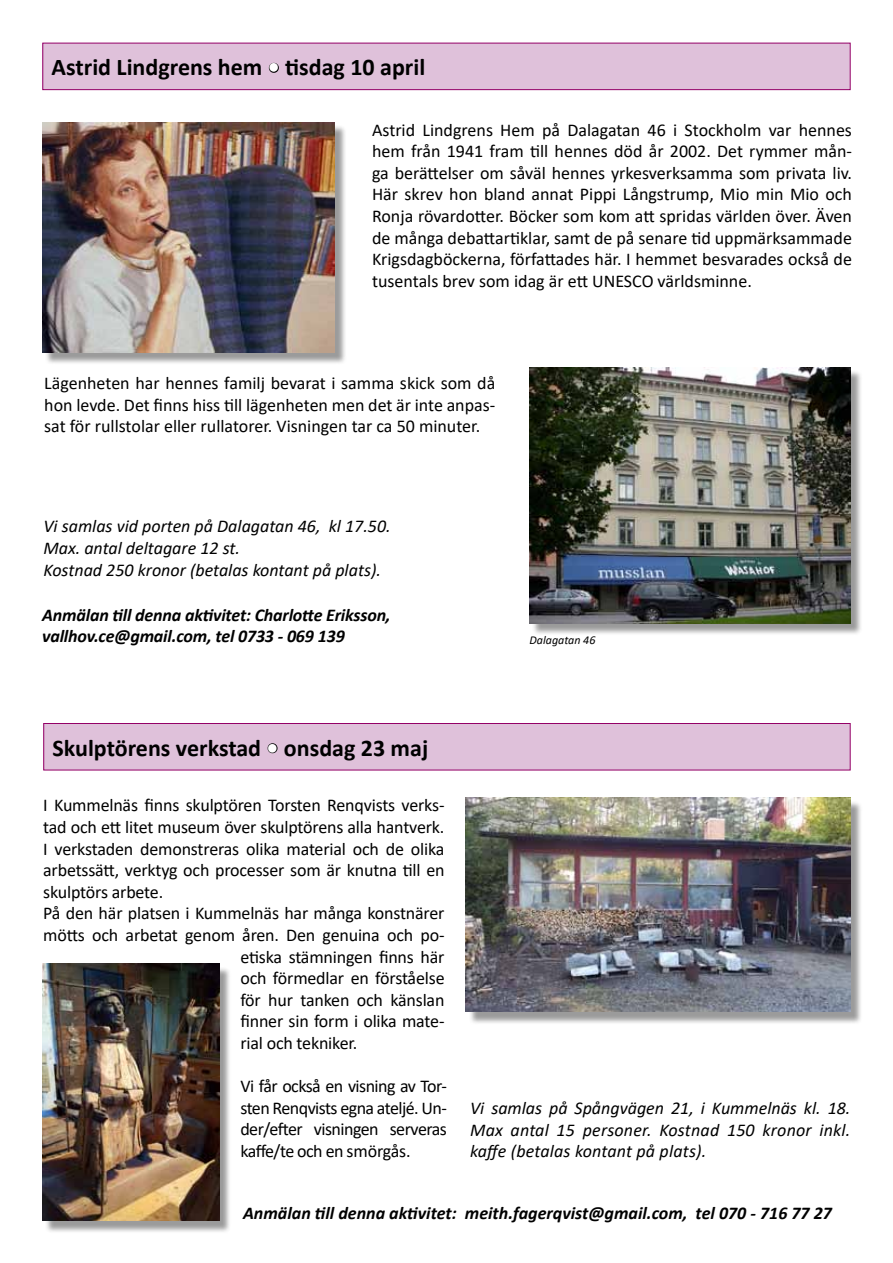
<style>
.page{position:relative;width:893px;height:1263px;background:#fff}
.page>*{position:absolute;margin:0;border:0;box-sizing:border-box;transform-origin:0 0}
.t1{font:700 24px "Calibri";color:#000}
.t2{font:18px/21.6px "Calibri";letter-spacing:-.01em;color:#000;text-align:justify}
.t3{font:italic 18px/21.6px "Calibri";color:#000;text-align:justify}
.t4{font:italic 700 18px/21.6px "Calibri";letter-spacing:-.01em;color:#000}
.t5{font:italic 12px "Calibri";color:#000}
.s1{color:#fff}
</style>
<div class="page">
<div style="left:44px;top:723px;width:806px;height:47px;background:#dfc1da"></div>
<svg style="left:267px;top:743px;width:11px;height:11px"></svg>
<div style="left:43px;top:723px;width:808px;height:47px;border:1px solid #940067"></div>
<div style="left:43px;top:43px;width:807px;height:47px;background:#dfc1da"></div>
<svg style="left:268px;top:62px;width:11px;height:11px"></svg>
<div style="left:42px;top:43px;width:809px;height:47px;border:1px solid #940067"></div>
<div style="left:468px;top:800px;width:395px;height:224px;background:#000;opacity:.4"></div>
<img style="left:466px;top:798px;width:384px;height:214px">
<div style="left:45px;top:125px;width:302px;height:240px;background:#000;opacity:.4"></div>
<img style="left:42px;top:122px;width:292px;height:231px">
<div style="left:45px;top:966px;width:187px;height:268px;background:#000;opacity:.4"></div>
<img style="left:42px;top:964px;width:177px;height:257px">
<div style="left:532px;top:370px;width:331px;height:266px;background:#000;opacity:.4"></div>
<img style="left:530px;top:367px;width:320px;height:256px">
<h1 class="t1" style="left:52px;top:50px;width:375px">Astrid Lindgrens hem <span class="s1">•</span> tisdag 10 april</h1>
<p class="t2" style="left:372px;top:118px;width:481px">Astrid Lindgrens Hem på Dalagatan 46 i Stockholm var hennes hem från 1941 fram till hennes död år 2002. Det rymmer mån&shy;ga berättelser om såväl hennes yrkesverksamma som privata liv.<br>Här skrev hon bland annat Pippi Långstrump, Mio min Mio och Ronja rövardotter. Böcker som kom att spridas världen över. Även de många debattartiklar, samt de på senare tid uppmärksammade Krigsdagböckerna, författades här. I hemmet besvarades också de tusentals brev som idag är ett UNESCO världsminne.</p>
<p class="t2" style="left:44px;top:372px;width:453px">Lägenheten har hennes familj bevarat i samma skick som då hon levde. Det finns hiss till lägenheten men det är inte anpas&shy;sat för rullstolar eller rullatorer. Visningen tar ca 50 minuter.</p>
<p class="t3" style="left:43px;top:515px;width:349px;text-align:left">Vi samlas vid porten på Dalagatan 46, kl 17.50.<br>Max. antal deltagare 12 st.<br>Kostnad 250 kronor (betalas kontant på plats).</p>
<p class="t4" style="left:42px;top:603px;width:350px">Anmälan till denna aktivitet: Charlotte Eriksson, vallhov.ce@gmail.com, tel 0733 - 069 139</p>
<p class="t5" style="left:530px;top:632px;width:67px">Dalagatan 46</p>
<h1 class="t1" style="left:53px;top:731px;width:377px">Skulptörens verkstad <span class="s1">•</span> onsdag 23 maj</h1>
<p class="t2" style="left:43px;top:794px;width:403px">I Kummelnäs finns skulptören Torsten Renqvists verks-</p>
<p class="t2" style="left:43px;top:816px;width:403px">tad och ett litet museum över skulptörens alla hantverk.</p>
<p class="t2" style="left:43px;top:837px;width:403px">I verkstaden demonstreras olika material och de olika</p>
<p class="t2" style="left:43px;top:859px;width:403px">arbetssätt, verktyg och processer som är knutna till en</p>
<p class="t2" style="left:43px;top:880px;width:122px">skulptörs arbete.</p>
<p class="t2" style="left:43px;top:902px;width:403px">På den här platsen i Kummelnäs har många konstnärer</p>
<p class="t2" style="left:43px;top:924px;width:403px">mötts och arbetat genom åren. Den genuina och po-</p>
<p class="t2" style="left:240px;top:945px;width:206px">etiska stämningen finns här</p>
<p class="t2" style="left:240px;top:967px;width:206px">och förmedlar en förståelse</p>
<p class="t2" style="left:240px;top:988px;width:206px">för hur tanken och känslan</p>
<p class="t2" style="left:240px;top:1010px;width:206px">finner sin form i olika mate-</p>
<p class="t2" style="left:240px;top:1032px;width:118px">rial och tekniker.</p>
<p class="t2" style="left:240px;top:1075px;width:208px">Vi får också en visning av Tor&shy;sten Renqvists egna ateljé. Un&shy;der/efter visningen serveras kaffe/te och en smörgås.</p>
<p class="t3" style="left:470px;top:1096px;width:382px">Vi samlas på Spångvägen 21, i Kummelnäs kl. 18.<br>Max antal 15 personer. Kostnad 150 kronor inkl. kaffe (betalas kontant på plats).</p>
<p class="t4" style="left:243px;top:1201px;width:591px">Anmälan till denna aktivitet: meith.fagerqvist@gmail.com, tel 070 - 716 77 27</p>
</div>
